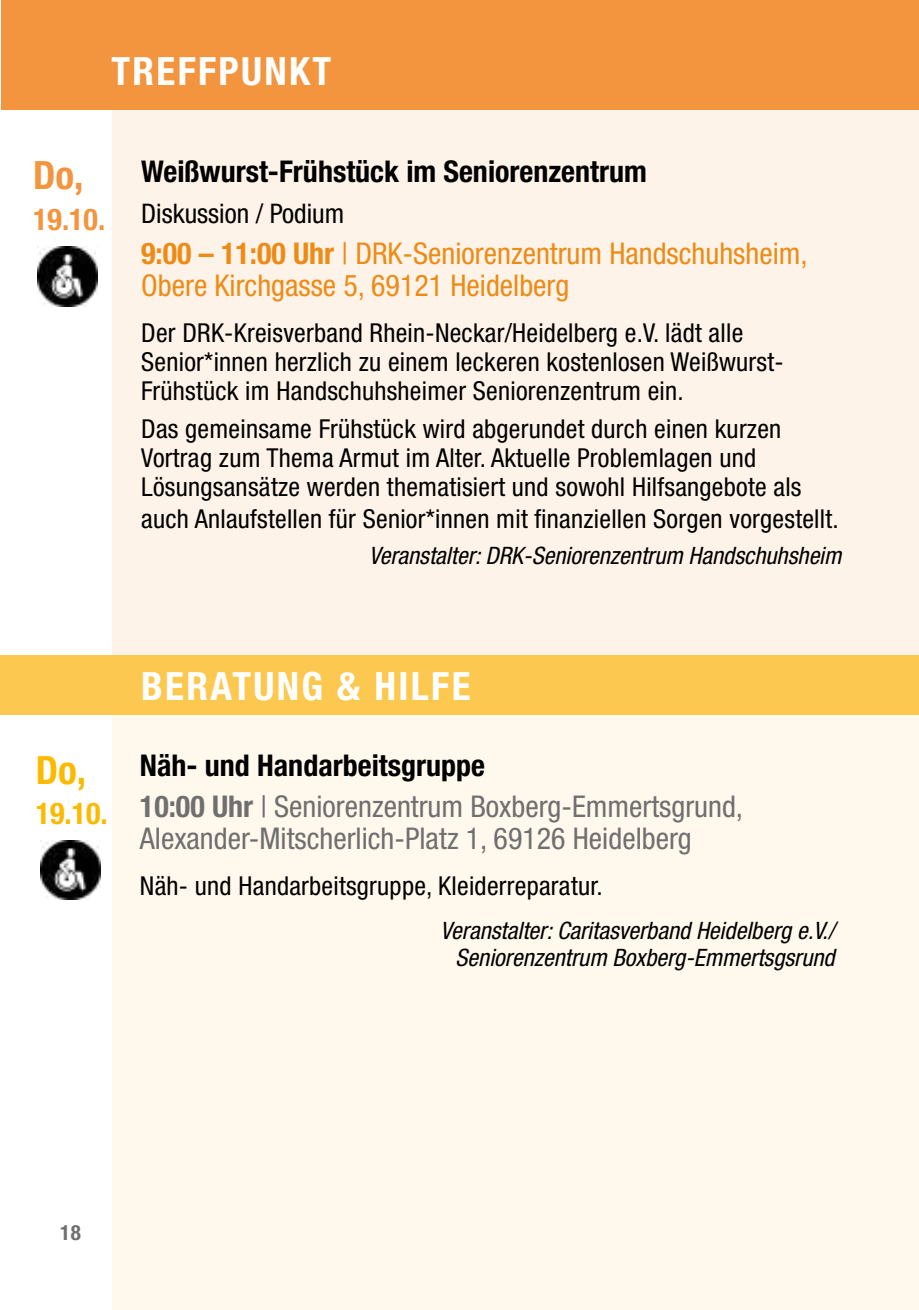
<style>
.page{position:relative;width:919px;height:1310px;background:#fff}
.page>*{position:absolute;margin:0;border:0;box-sizing:border-box;transform-origin:0 0}
.t1{font:700 condensed 39px "Helvetica Neue LT Pro";letter-spacing:.06em;color:#fff}
.t2{font:700 condensed 39px "Helvetica Neue LT Pro";color:#fbba00}
.t3{font:700 condensed 39px "Helvetica Neue LT Pro";color:#f3943e}
.t4{font:condensed 30px/40.8px "Helvetica Neue LT Pro";color:#706f6f}
.t5{font:condensed 30px/32.1px "Helvetica Neue LT Pro";color:#ed8b17}
.t6{font:700 condensed 30px "Helvetica Neue LT Pro";color:#000}
.t7{font:700 condensed 30px "Helvetica Neue LT Pro";color:#fbba00}
.t8{font:700 condensed 30px "Helvetica Neue LT Pro";color:#f3943e}
.t9{font:condensed 27px "Helvetica Neue LT Pro";color:#000}
.t10{font:condensed 26.1px/29.1px "Helvetica Neue LT Pro";letter-spacing:.01em;color:#000}
.t11{font:italic condensed 24px/27px "Helvetica Neue LT Pro";color:#000;text-align:right}
.t12{font:700 condensed 21px "Helvetica Neue LT Pro";color:#706f6f}
.s1{font-weight:700}
.s2{font-weight:700;color:#000}
</style>
<div class="page">
<hr style="left:918px;top:111px;width:1px;height:1199px;background:#fef3e8">
<div style="left:112px;top:66px;width:806px;height:597px;background:#fef3e8"></div>
<div style="left:112px;top:663px;width:806px;height:647px;background:#fff8ec"></div>
<div style="left:2px;top:0;width:916px;height:110px;background:#f3943e"></div>
<hr style="left:918px;top:0;width:1px;height:111px;background:#f3943e">
<div style="left:0;top:655px;width:918px;height:59px;background:#fdc84f"></div>
<img style="left:41px;top:840px;width:59px;height:59px">
<img style="left:38px;top:247px;width:59px;height:59px">
<h1 class="t1" style="left:111px;top:48px;width:221px">TREFFPUNKT</h1>
<h1 class="t1" style="left:111px;top:50px;width:295px">FILM &amp; VOR RAG</h1>
<h1 class="t3" style="left:33px;top:152px;width:52px">Do,</h1>
<p class="t8" style="left:33px;top:201px;width:73px">19.10.</p>
<p class="t6" style="left:141px;top:154px;width:507px">Weißwurst-Frühstück im Seniorenzentrum</p>
<p class="t9" style="left:141px;top:198px;width:204px">Diskussion / Podium</p>
<p class="t5" style="left:141px;top:237px;width:668px"><span class="s1">9:00 – 11:00 Uhr</span> | DRK-Seniorenzentrum Handschuhsheim,<br>Obere Kirchgasse 5, 69121 Heidelberg</p>
<p class="t10" style="left:141px;top:318px;width:644px">Der DRK-Kreisverband Rhein-Neckar/Heidelberg e.V. lädt alle<br>Senior*innen herzlich zu einem leckeren kostenlosen Weißwurst-<br>Frühstück im Handschuhsheimer Seniorenzentrum ein.</p>
<p class="t10" style="left:141px;top:414px;width:661px">Das gemeinsame Frühstück wird abgerundet durch einen kurzen<br>Vortrag zum Thema Armut im Alter. Aktuelle Problemlagen und<br>Lösungsansätze werden thematisiert und sowohl Hilfsangebote als</p>
<p class="t10" style="left:141px;top:504px;width:699px">auch Anlaufstellen für Senior*innen mit finanziellen Sorgen vorgestellt.</p>
<p class="t11" style="left:369px;top:542px;width:474px">Veranstalter: DRK-Seniorenzentrum Handschuhsheim</p>
<h1 class="t1" style="left:141px;top:662px;width:331px">BERATUNG &amp; HILFE</h1>
<h1 class="t2" style="left:36px;top:746px;width:52px">Do,</h1>
<p class="t7" style="left:36px;top:795px;width:74px">19.10.</p>
<p class="t4" style="left:140px;top:745px;width:604px"><span class="s2">Näh- und Handarbeitsgruppe<br></span><span class="s1">10:00 Uhr</span> | Seniorenzentrum Boxberg-Emmertsgrund,</p>
<p class="t4" style="left:140px;top:818px;width:553px">Alexander-Mitscherlich-Platz 1, 69126 Heidelberg</p>
<p class="t10" style="left:140px;top:871px;width:464px">Näh- und Handarbeitsgruppe, Kleiderreparatur.</p>
<p class="t11" style="left:440px;top:918px;width:395px">Veranstalter: Caritasverband Heidelberg e.V./<br>Seniorenzentrum Boxberg-Emmertsgsrund</p>
<p class="t12" style="left:60px;top:1219px;width:22px">18</p>
</div>
